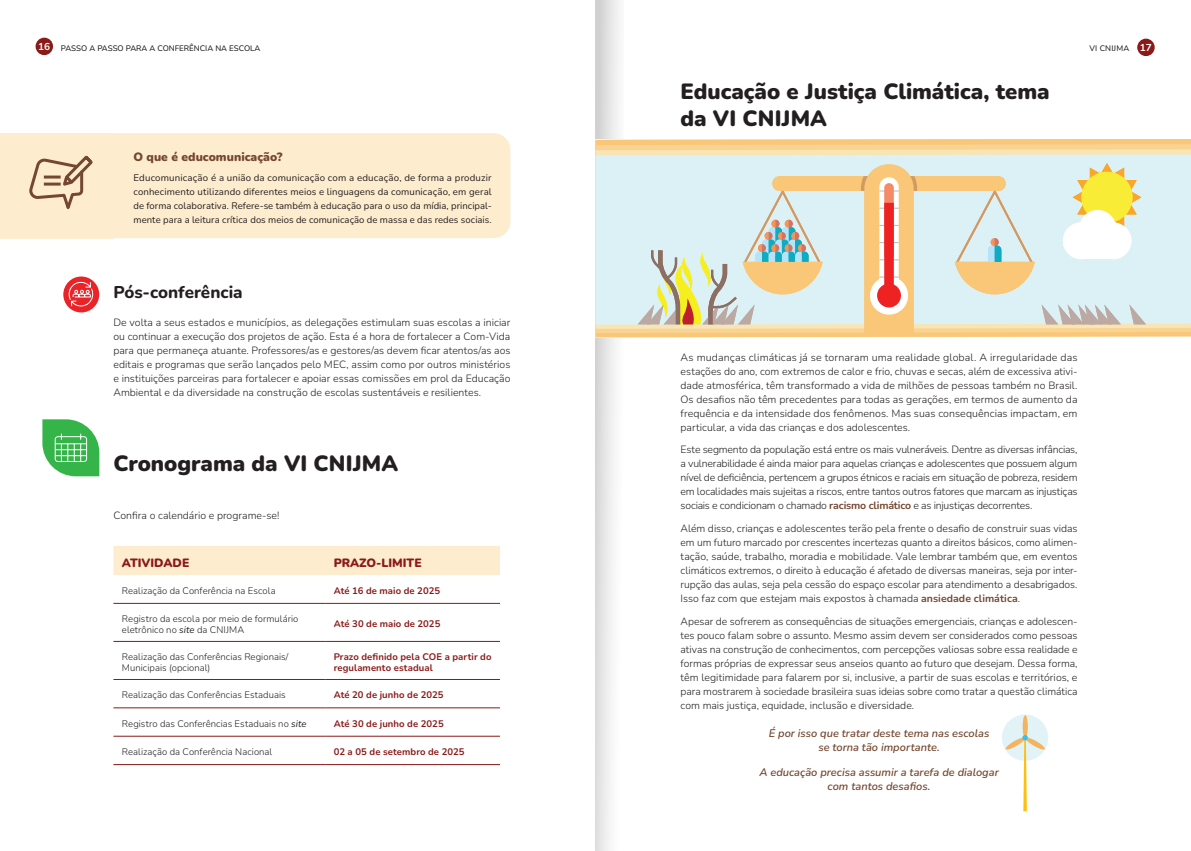
<style>
.page{position:relative;width:1191px;height:851px;background:#fff}
.page>*{position:absolute;margin:0;border:0;box-sizing:border-box;transform-origin:0 0}
.Body{font:900 22px/26.4px "Nunito";color:#231f20}
.Chapter_-_Title{font:900 22px "Nunito";color:#231f20}
.Heading_1{font:800 17px "Nunito";letter-spacing:-.005em;color:#231f20}
.Table_Title{font:900 12px "Nunito";color:#8a1a19}
.Destaque_-_Title{font:900 12px "Nunito";color:#744730}
.Quotation{font:italic 600 11px/14px "Nunito";color:#744730;text-align:center}
.Body-2{font:300 10.5px/14px "Nunito";color:#231f20;text-align:justify}
.Destaque_-_Body{font:9.5px/14px "Nunito";letter-spacing:.005em;color:#231f20;text-align:justify}
.Body_Table{font:300 9.5px/11.4px "Nunito";letter-spacing:.005em;color:#231f20}
.Body_Table-2{font:700 9.5px/11.4px "Nunito";letter-spacing:.01em;color:#8a1a19}
.t1{font:500 8px "Nunito";color:#231f20}
.t2{font:500 8px "Nunito";letter-spacing:.02em;color:#231f20}
.s1{font-weight:700;font-size:10px;color:#fff}
.s2{font-weight:400;font-style:italic}
.s3{font-weight:700;color:#744730}
</style>
<div class="page">
<svg style="left:595px;top:0;width:29px;height:850px"></svg>
<div style="left:113px;top:133px;width:397px;height:105px;background:#feecce"></div>
<div style="left:0;top:133px;width:113px;height:105px;background:#feecce"></div>
<div style="left:113px;top:546px;width:387px;height:29px;background:#feecce"></div>
<hr style="left:113px;top:603px;width:212px;height:1px;background:#8a1a19">
<hr style="left:325px;top:603px;width:175px;height:1px;background:#8a1a19">
<hr style="left:113px;top:641px;width:212px;height:1px;background:#8a1a19">
<hr style="left:325px;top:641px;width:175px;height:1px;background:#8a1a19">
<hr style="left:113px;top:679px;width:212px;height:1px;background:#8a1a19">
<hr style="left:325px;top:679px;width:175px;height:1px;background:#8a1a19">
<hr style="left:113px;top:707px;width:212px;height:1px;background:#8a1a19">
<hr style="left:325px;top:707px;width:175px;height:1px;background:#8a1a19">
<hr style="left:113px;top:735px;width:212px;height:1px;background:#8a1a19">
<hr style="left:325px;top:735px;width:175px;height:1px;background:#8a1a19">
<hr style="left:113px;top:764px;width:212px;height:1px;background:#8a1a19">
<hr style="left:325px;top:764px;width:175px;height:1px;background:#8a1a19">
<svg style="left:42px;top:419px;width:57px;height:57px"></svg>
<div style="left:63px;top:276px;width:36px;height:36px;background:#ea2328;border-radius:50%"></div>
<svg style="left:68px;top:281px;width:26px;height:26px"></svg>
<svg style="left:29px;top:155px;width:64px;height:54px"></svg>
<svg style="left:595px;top:139px;width:596px;height:198px;fill:#f9c777"></svg>
<svg style="left:595px;top:144px;width:596px;height:189px;fill:#f9d392"></svg>
<svg style="left:595px;top:149px;width:596px;height:180px;fill:#f9e4b3"></svg>
<div style="left:595px;top:154px;width:596px;height:170px;background:#dcf1f5"></div>
<svg style="left:638px;top:164px;width:396px;height:168px"></svg>
<svg style="left:1072px;top:163px;width:69px;height:68px"></svg>
<div style="left:1081px;top:172px;width:51px;height:51px;background:#f9ec36;border-radius:50%"></div>
<div style="left:1062px;top:222px;width:37px;height:37px;background:#fff;border-radius:50%"></div>
<div style="left:1094px;top:222px;width:37px;height:37px;background:#fff;border-radius:50%"></div>
<div style="left:1079px;top:210px;width:37px;height:36px;background:#fff;border-radius:50%"></div>
<div style="left:1081px;top:238px;width:33px;height:21px;background:#fff"></div>
<svg style="left:1041px;top:304px;width:79px;height:20px"></svg>
<svg style="left:1129px;top:304px;width:17px;height:20px"></svg>
<div style="left:1002px;top:714px;width:46px;height:46px;background:#e2f3f8;border-radius:50%"></div>
<div style="left:1022px;top:715px;width:5px;height:22px;background:#f3b45f;border-radius:50%"></div>
<svg style="left:1005px;top:734px;width:40px;height:77px"></svg>
<div style="left:36px;top:38px;width:17px;height:17px;background:#8a1a19;border-radius:50%"></div>
<div style="left:1137px;top:39px;width:17px;height:17px;background:#8a1a19;border-radius:50%"></div>
<p class="t1" style="left:38px;top:43px;width:223px"><sup>16</sup> PASSO A PASSO PARA A CONFERÊNCIA NA ESCOLA</p>
<p class="t2" style="left:1089px;top:43px;width:64px">VI CNIJMA <span class="s1">17</span></p>
<p class="Destaque_-_Title" style="left:133px;top:148px;width:150px">O que é educomunicação?</p>
<p class="Destaque_-_Body" style="left:133px;top:170px;width:360px">Educomunicação é a união da comunicação com a educação, de forma a produzir conhecimento utilizando diferentes meios e linguagens da comunicação, em geral de forma colaborativa. Refere-se também à educação para o uso da mídia, principal&shy;mente para a leitura crítica dos meios de comunicação de massa e das redes sociais.</p>
<p class="Heading_1" style="left:113px;top:279px;width:131px">Pós-conferência</p>
<p class="Body-2" style="left:113px;top:315px;width:398px">De volta a seus estados e municípios, as delegações estimulam suas escolas a iniciar ou continuar a execução dos projetos de ação. Esta é a hora de fortalecer a Com-Vida para que permaneça atuante. Professores/as e gestores/as devem ficar atentos/as aos editais e programas que serão lançados pelo MEC, assim como por outros ministérios e instituições parceiras para fortalecer e apoiar essas comissões em prol da Educação Ambiental e da diversidade na construção de escolas sustentáveis e resilientes.</p>
<p class="Chapter_-_Title" style="left:113px;top:447px;width:286px">Cronograma da VI CNIJMA</p>
<p class="Body-2" style="left:113px;top:508px;width:167px">Confira o calendário e programe-se!</p>
<p class="Table_Title" style="left:122px;top:553px;width:69px">ATIVIDADE</p>
<p class="Table_Title" style="left:334px;top:553px;width:90px">PRAZO-LIMITE</p>
<p class="Body_Table" style="left:122px;top:584px;width:155px">Realização da Conferência na Escola</p>
<p class="Body_Table-2" style="left:334px;top:584px;width:108px">Até 16 de maio de 2025</p>
<p class="Body_Table" style="left:122px;top:612px;width:178px">Registro da escola por meio de formulário eletrônico no <span class="s2">site</span> da CNIJMA</p>
<p class="Body_Table-2" style="left:334px;top:617px;width:108px">Até 30 de maio de 2025</p>
<p class="Body_Table" style="left:122px;top:650px;width:168px">Realização das Conferências Regionais/<br>Municipais (opcional)</p>
<p class="Body_Table-2" style="left:334px;top:650px;width:159px">Prazo definido pela COE a partir do regulamento estadual</p>
<p class="Body_Table" style="left:122px;top:689px;width:165px">Realização das Conferências Estaduais</p>
<p class="Body_Table-2" style="left:334px;top:689px;width:111px">Até 20 de junho de 2025</p>
<p class="Body_Table" style="left:122px;top:717px;width:186px">Registro das Conferências Estaduais no <span class="s2">site</span></p>
<p class="Body_Table-2" style="left:334px;top:717px;width:112px">Até 30 de junho de 2025</p>
<p class="Body_Table" style="left:122px;top:745px;width:152px">Realização da Conferência Nacional</p>
<p class="Body_Table-2" style="left:334px;top:745px;width:132px">02 a 05 de setembro de 2025</p>
<p class="Body" style="left:680px;top:78px;width:370px">Educação e Justiça Climática, tema da VI CNIJMA</p>
<p class="Body-2" style="left:680px;top:350px;width:398px">As mudanças climáticas já se tornaram uma realidade global. A irregularidade das estações do ano, com extremos de calor e frio, chuvas e secas, além de excessiva ativi&shy;dade atmosférica, têm transformado a vida de milhões de pessoas também no Brasil.<br>Os desafios não têm precedentes para todas as gerações, em termos de aumento da frequência e da intensidade dos fenômenos. Mas suas consequências impactam, em particular, a vida das crianças e dos adolescentes.</p>
<p class="Body-2" style="left:680px;top:442px;width:398px">Este segmento da população está entre os mais vulneráveis. Dentre as diversas infâncias, a vulnerabilidade é ainda maior para aquelas crianças e adolescentes que possuem algum nível de deficiência, pertencem a grupos étnicos e raciais em situação de pobreza, residem em localidades mais sujeitas a riscos, entre tantos outros fatores que marcam as injustiças sociais e condicionam o chamado <span class="s3">racismo climático</span> e as injustiças decorrentes.</p>
<p class="Body-2" style="left:680px;top:521px;width:398px">Além disso, crianças e adolescentes terão pela frente o desafio de construir suas vidas em um futuro marcado por crescentes incertezas quanto a direitos básicos, como alimen&shy;tação, saúde, trabalho, moradia e mobilidade. Vale lembrar também que, em eventos climáticos extremos, o direito à educação é afetado de diversas maneiras, seja por inter&shy;rupção das aulas, seja pela cessão do espaço escolar para atendimento a desabrigados.<br>Isso faz com que estejam mais expostos à chamada <span class="s3">ansiedade climática</span>.</p>
<p class="Body-2" style="left:680px;top:613px;width:398px">Apesar de sofrerem as consequências de situações emergenciais, crianças e adolescen&shy;tes pouco falam sobre o assunto. Mesmo assim devem ser considerados como pessoas ativas na construção de conhecimentos, com percepções valiosas sobre essa realidade e formas próprias de expressar seus anseios quanto ao futuro que desejam. Dessa forma, têm legitimidade para falarem por si, inclusive, a partir de suas escolas e territórios, e para mostrarem à sociedade brasileira suas ideias sobre como tratar a questão climática com mais justiça, equidade, inclusão e diversidade.</p>
<p class="Quotation" style="left:768px;top:725px;width:222px">É por isso que tratar deste tema nas escolas se torna tão importante.</p>
<p class="Quotation" style="left:759px;top:764px;width:241px">A educação precisa assumir a tarefa de dialogar com tantos desafios.</p>
</div>
